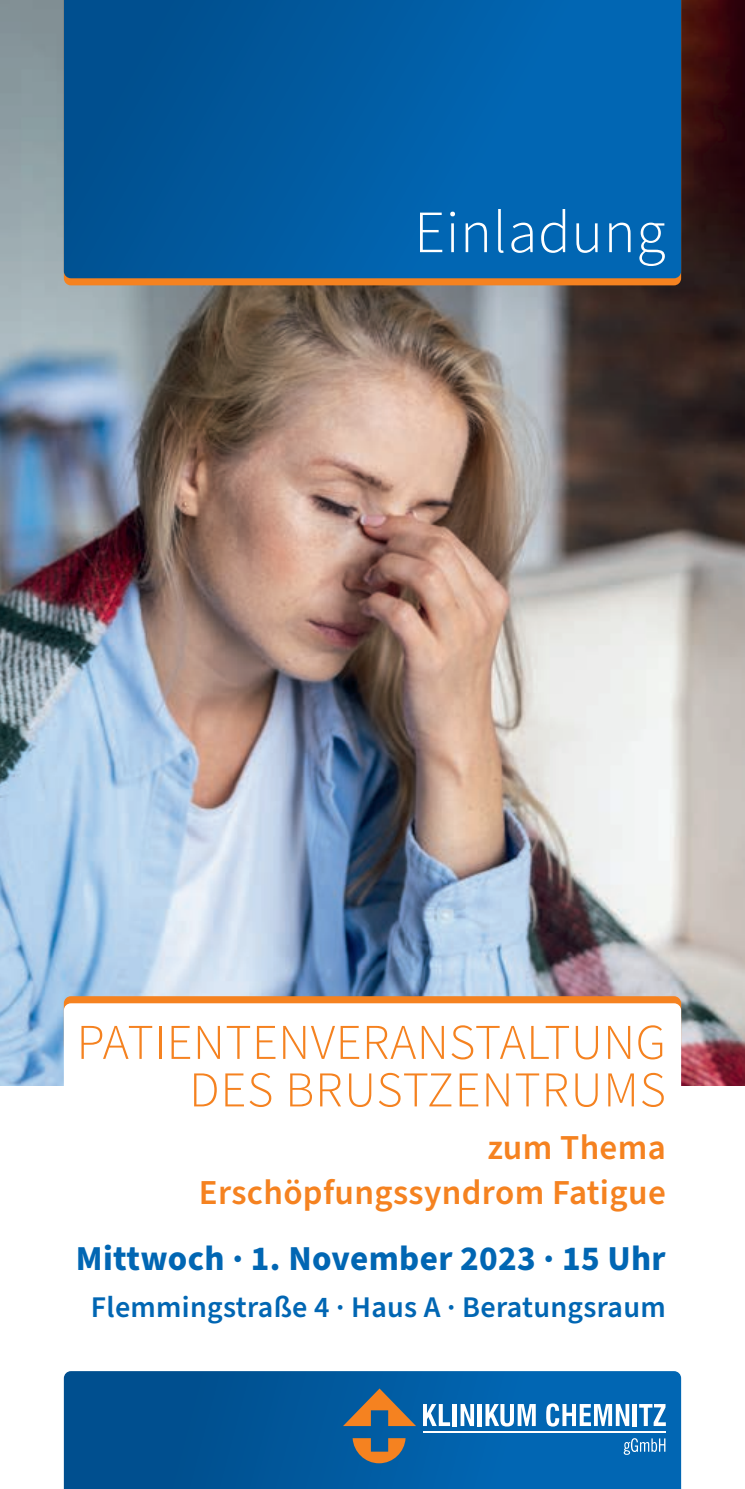
<style>
.page{position:relative;width:745px;height:1489px;background:#fff}
.page>*{position:absolute;margin:0;border:0;box-sizing:border-box;transform-origin:0 0}
.t1{font:300 60px "Source Sans Pro";letter-spacing:.01em;color:#fff}
.t2{font:300 50px/47.5px "Source Sans Pro";letter-spacing:.01em;color:#f58220;text-align:right}
.t3{font:600 35px/45px "Source Sans Pro";letter-spacing:.01em;color:#f58220;text-align:right}
.t4{font:700 35px "Source Sans Pro";letter-spacing:.01em;color:#0166b3}
.t5{font:600 30px "Source Sans Pro";letter-spacing:.01em;color:#0166b3}
</style>
<div class="page">
<img style="left:0;top:0;width:744px;height:1085px">
<div style="left:64px;top:996px;width:616px;height:56px;background:#f58220;border-radius:7px"></div>
<svg style="left:64px;top:1371px;width:616px;height:117px;background:#035ca1"></svg>
<div style="left:64px;top:1003px;width:616px;height:136px;background:#fff;border-radius:7px"></div>
<svg style="left:422px;top:1403px;width:28px;height:22px"></svg>
<hr style="left:452px;top:1403px;width:4px;height:22px;background:#fff">
<svg style="left:460px;top:1403px;width:13px;height:22px"></svg>
<hr style="left:477px;top:1403px;width:4px;height:22px;background:#fff">
<svg style="left:485px;top:1403px;width:50px;height:23px"></svg>
<svg style="left:546px;top:1403px;width:83px;height:23px"></svg>
<hr style="left:632px;top:1403px;width:4px;height:22px;background:#fff">
<svg style="left:638px;top:1403px;width:27px;height:22px"></svg>
<svg style="left:623px;top:1437px;width:42px;height:17px"></svg>
<hr style="left:423px;top:1430px;width:242px;height:2px;background:#fff">
<svg style="left:343px;top:1388px;width:73px;height:75px;background:#556975"></svg>
<svg style="left:64px;top:278px;width:616px;height:7px;background:#ea8025"></svg>
<svg style="left:64px;top:0;width:616px;height:278px;background:#005da4"></svg>
<p class="t1" style="left:414px;top:196px;width:253px">Einladung</p>
<p class="t2" style="left:77px;top:1018px;width:590px">PATIENTENVERANSTALTUNG<br>DES BRUSTZENTRUMS</p>
<p class="t3" style="left:199px;top:1125px;width:468px">zum Thema<br>Erschöpfungssyndrom Fatigue</p>
<p class="t4" style="left:76px;top:1234px;width:591px">Mittwoch · 1. November 2023 · 15 Uhr</p>
<p class="t5" style="left:91px;top:1287px;width:576px">Flemmingstraße 4 · Haus A · Beratungsraum</p>
</div>
